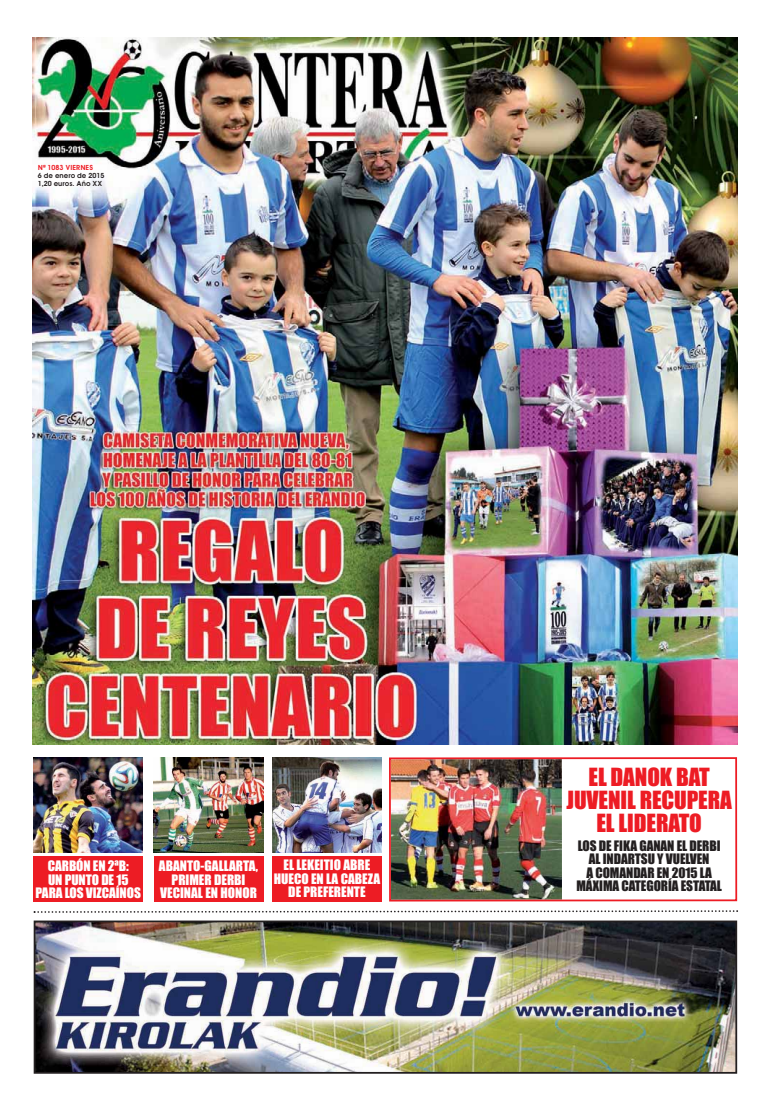
<style>
.page{position:relative;width:770px;height:1111px;background:#fff}
.page>*{position:absolute;margin:0;border:0;box-sizing:border-box;transform-origin:0 0}
.t1{font:23.1px/23.1px "Impact";letter-spacing:-.005em;color:#ed1c24;text-align:center}
.t2{font:13.4px/13.3px "Impact";color:#fff;text-align:center}
.t3{font:13.4px/13.4px "Impact";letter-spacing:-.005em;color:#231f20;text-align:center}
.t4{font:600 7.1px/8px "Avant Garde";color:#231f20}
.t5{font:600 7.1px "Avant Garde";color:#ed1c24}
</style>
<div class="page">
<img style="left:33px;top:38px;width:704px;height:706px">
<svg style="left:33px;top:910px;width:705px;height:3px"></svg>
<img style="left:37px;top:923px;width:697px;height:147px">
<div style="left:34px;top:920px;width:703px;height:153px;border:2px solid #231f20"></div>
<img style="left:389px;top:757px;width:349px;height:145px">
<img style="left:272px;top:757px;width:109px;height:94px">
<div style="left:272px;top:855px;width:109px;height:45px;background:#ed1c24"></div>
<img style="left:34px;top:757px;width:109px;height:95px">
<div style="left:34px;top:856px;width:109px;height:45px;background:#ed1c24"></div>
<img style="left:154px;top:757px;width:109px;height:95px">
<div style="left:154px;top:856px;width:109px;height:45px;background:#ed1c24"></div>
<div style="left:565px;top:761px;width:168px;height:133px;background:#fff"></div>
<p class="t5" style="left:38px;top:164px;width:57px">Nª 1083 VIERNES</p>
<p class="t4" style="left:38px;top:172px;width:68px">6 de enero de 2015<br>1,20 euros. Año XX</p>
<p class="t2" style="left:36px;top:860px;width:107px">CARBÓN EN 2ªB:<br>UN PUNTO DE 15<br>PARA LOS VIZCAÍNOS</p>
<p class="t2" style="left:159px;top:860px;width:101px">ABANTO-GALLARTA,<br>PRIMER DERBI<br>VECINAL EN HONOR</p>
<p class="t2" style="left:274px;top:859px;width:108px">EL LEKEITIO ABRE<br>HUECO EN LA CABEZA<br>DE PREFERENTE</p>
<h1 class="t1" style="left:566px;top:766px;width:167px">EL DANOK BAT<br>JUVENIL RECUPERA<br>EL LIDERATO</h1>
<p class="t3" style="left:576px;top:839px;width:147px">LOS DE FIKA GANAN EL DERBI<br>AL INDARTSU Y VUELVEN<br>A COMANDAR EN 2015 LA<br>MÁXIMA CATEGORÍA ESTATAL</p>
</div>
